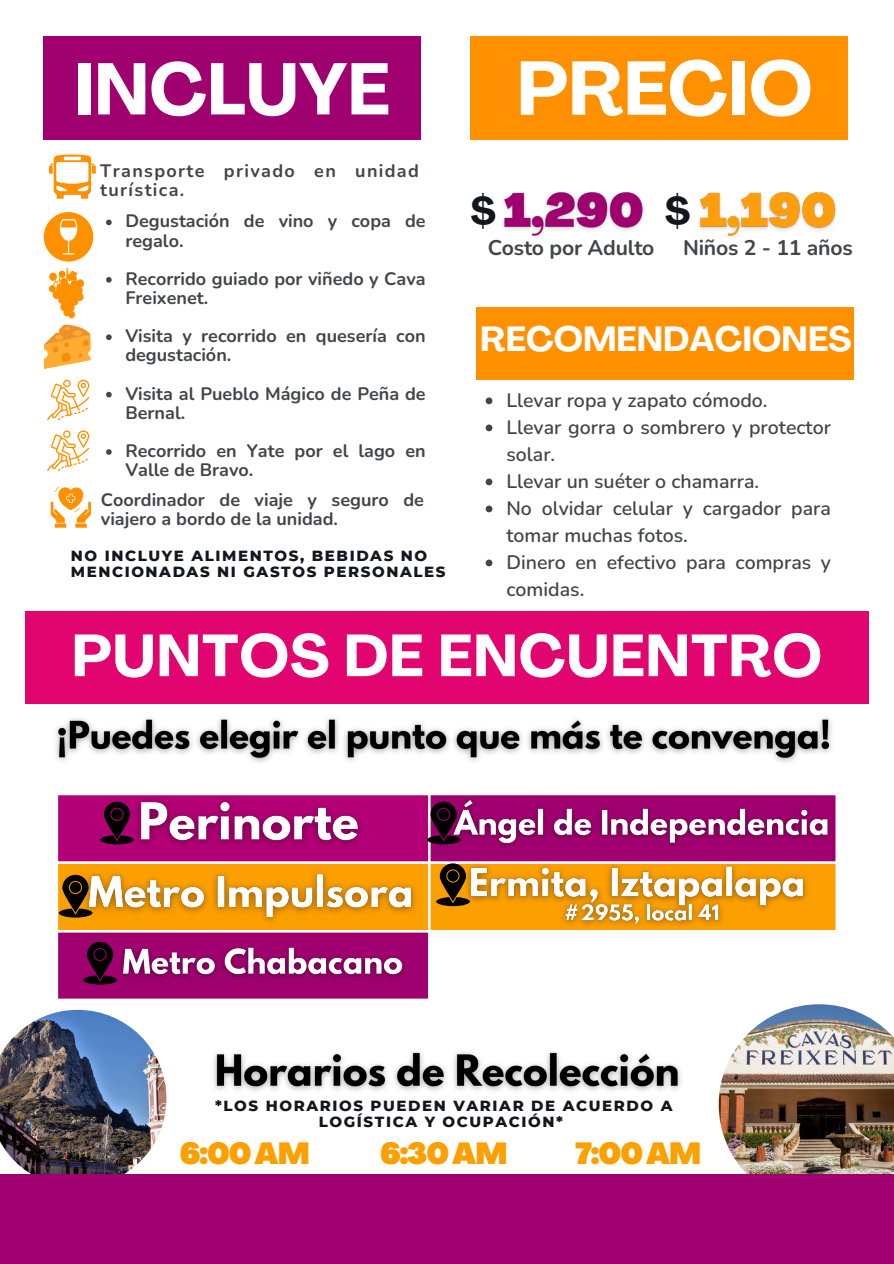
<style>
.page{position:relative;width:894px;height:1264px;background:#fff}
.page>*{position:absolute;margin:0;border:0;box-sizing:border-box;transform-origin:0 0}
.t1{font:700 75px "Agrandir";color:#fff}
.t2{font:700 72px "Agrandir";color:#fff}
.t3{font:700 58.5px "Agrandir";letter-spacing:.015em;color:#fff}
.t4{font:700 37.8px "Agrandir";color:#11171d}
.t5{font:700 34.5px "Agrandir";color:#fff}
.t6{font:900 30px "Agrandir";letter-spacing:-.035em;color:#fc9f00}
.t7{font:700 21.15px "Nunito";letter-spacing:-.01em;color:#41464b}
.t8{font:600 19.5px/27px "Nunito";color:#41464b}
.t9{font:700 18px/19.2px "Nunito";color:#41464b}
.t10{font:700 18px/19.2px "Nunito";letter-spacing:.075em;color:#41464b}
.t11{font:800 15px/15.8px "Montserrat";letter-spacing:.105em;color:#11171d}
</style>
<div class="page">
<img style="left:0;top:1009px;width:166px;height:165px">
<img style="left:718px;top:1004px;width:175px;height:170px">
<div style="left:0;top:1174px;width:893px;height:89px;background:#a0006f"></div>
<div style="left:43px;top:36px;width:378px;height:104px;background:#a0006f"></div>
<div style="left:470px;top:36px;width:377px;height:104px;background:#ff9100"></div>
<div style="left:475px;top:307px;width:378px;height:73px;background:#ff9100"></div>
<div style="left:25px;top:611px;width:843px;height:92px;background:#e2056f"></div>
<svg style="left:51px;top:486px;width:40px;height:41px"></svg>
<svg style="left:49px;top:154px;width:47px;height:45px"></svg>
<svg style="left:58px;top:795px;width:777px;height:203px"></svg>
<div style="left:58px;top:864px;width:777px;height:66px;background:#fc9f00"></div>
<hr style="left:428px;top:795px;width:2px;height:203px;background:#fff">
<hr style="left:55px;top:861px;width:782px;height:3px;background:#fff">
<hr style="left:55px;top:930px;width:782px;height:2px;background:#fff">
<img style="left:126px;top:795px;width:247px;height:61px">
<img style="left:77px;top:863px;width:347px;height:67px">
<img style="left:112px;top:939px;width:300px;height:47px">
<img style="left:443px;top:795px;width:393px;height:60px">
<img style="left:459px;top:856px;width:356px;height:81px">
<svg style="left:100px;top:801px;width:34px;height:43px"></svg>
<div style="left:111px;top:808px;width:11px;height:12px;background:#000;border-radius:50%"></div>
<svg style="left:59px;top:874px;width:33px;height:43px"></svg>
<div style="left:70px;top:881px;width:11px;height:12px;background:#000;border-radius:50%"></div>
<svg style="left:83px;top:941px;width:34px;height:43px"></svg>
<svg style="left:94px;top:948px;width:12px;height:12px"></svg>
<svg style="left:436px;top:863px;width:34px;height:43px"></svg>
<div style="left:447px;top:870px;width:11px;height:11px;background:#000;border-radius:50%"></div>
<svg style="left:427px;top:801px;width:33px;height:43px"></svg>
<div style="left:438px;top:808px;width:11px;height:12px;background:#000;border-radius:50%"></div>
<svg style="left:47px;top:430px;width:42px;height:41px"></svg>
<svg style="left:44px;top:212px;width:49px;height:49px"></svg>
<svg style="left:47px;top:380px;width:42px;height:40px"></svg>
<svg style="left:44px;top:324px;width:47px;height:44px"></svg>
<svg style="left:49px;top:268px;width:35px;height:50px"></svg>
<svg style="left:485px;top:397px;width:7px;height:7px"></svg>
<svg style="left:485px;top:424px;width:7px;height:7px"></svg>
<svg style="left:485px;top:478px;width:7px;height:7px"></svg>
<svg style="left:485px;top:505px;width:7px;height:7px"></svg>
<svg style="left:485px;top:559px;width:7px;height:7px"></svg>
<svg style="left:106px;top:219px;width:6px;height:6px"></svg>
<svg style="left:106px;top:277px;width:6px;height:5px"></svg>
<svg style="left:106px;top:334px;width:6px;height:6px"></svg>
<svg style="left:106px;top:392px;width:6px;height:5px"></svg>
<svg style="left:106px;top:449px;width:6px;height:6px"></svg>
<img style="left:55px;top:718px;width:777px;height:44px">
<img style="left:213px;top:1052px;width:468px;height:39px">
<img style="left:503px;top:192px;width:141px;height:46px">
<img style="left:699px;top:192px;width:137px;height:46px">
<p class="t2" style="left:74px;top:60px;width:317px">INCLUYE</p>
<p class="t1" style="left:516px;top:58px;width:297px">PRECIO</p>
<p class="t10" style="left:100px;top:161px;width:320px">Transporte privado en unidad turística.</p>
<h4 class="t9" style="left:125px;top:212px;width:302px">Degustación de vino y copa de regalo.</h4>
<p class="t9" style="left:125px;top:269px;width:302px">Recorrido guiado por viñedo y Cava<br>Freixenet.</p>
<p class="t9" style="left:125px;top:327px;width:302px">Visita y recorrido en quesería con degustación.</p>
<p class="t9" style="left:125px;top:384px;width:302px">Visita al Pueblo Mágico de Peña de<br>Bernal.</p>
<p class="t9" style="left:125px;top:441px;width:302px">Recorrido en Yate por el lago en<br>Valle de Bravo.</p>
<p class="t9" style="left:101px;top:490px;width:324px">Coordinador de viaje y seguro de viajero a bordo de la unidad.</p>
<p class="t11" style="left:71px;top:548px;width:376px">NO INCLUYE ALIMENTOS, BEBIDAS NO<br>MENCIONADAS NI GASTOS PERSONALES</p>
<p class="t4" style="left:470px;top:196px;width:27px">$</p>
<p class="t7" style="left:487px;top:233px;width:168px">Costo por Adulto</p>
<p class="t4" style="left:664px;top:196px;width:27px">$</p>
<p class="t7" style="left:683px;top:233px;width:171px">Niños 2 - 11 años</p>
<p class="t5" style="left:480px;top:325px;width:372px">RECOMENDACIONES</p>
<p class="t8" style="left:506px;top:386px;width:262px">Llevar ropa y zapato cómodo.</p>
<p class="t8" style="left:506px;top:413px;width:326px">Llevar gorra o sombrero y protector solar.</p>
<p class="t8" style="left:506px;top:467px;width:254px">Llevar un suéter o chamarra.</p>
<p class="t8" style="left:506px;top:494px;width:326px">No olvidar celular y cargador para tomar muchas fotos.</p>
<p class="t8" style="left:506px;top:548px;width:326px">Dinero en efectivo para compras y comidas.</p>
<p class="t3" style="left:72px;top:632px;width:751px">PUNTOS DE ENCUENTRO</p>
<p class="t11" style="left:215px;top:1097px;width:459px;text-align:center">*LOS HORARIOS PUEDEN VARIAR DE ACUERDO A<br>LOGÍSTICA Y OCUPACIÓN*</p>
<p class="t6" style="left:180px;top:1141px;width:131px">6:00AM</p>
<p class="t6" style="left:380px;top:1141px;width:129px">6:30AM</p>
<p class="t6" style="left:575px;top:1141px;width:128px">7:00AM</p>
</div>
